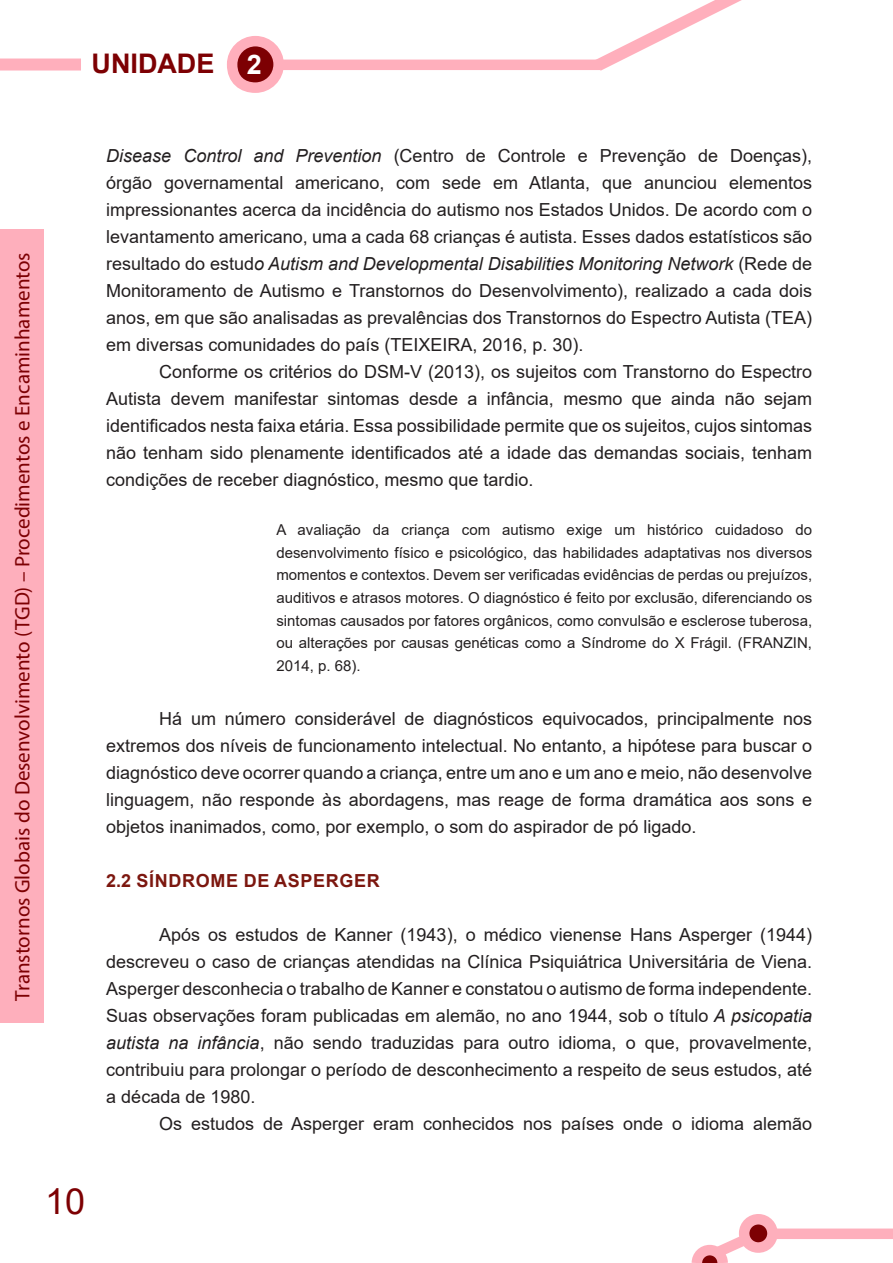
<style>
.page{position:relative;width:893px;height:1263px;background:#fff}
.page>*{position:absolute;margin:0;border:0;box-sizing:border-box;transform-origin:0 0}
.t1{font:36px "Arial";color:#7d0003}
.t2{font:700 27px "Arial";color:#7d0003}
.t3{font:21px "Myriad Pro";color:#7d0003}
.t4{font:18px/27px "Arial";color:#231f20;text-align:justify}
.t5{font:700 18px "Arial";letter-spacing:.035em;color:#7c170f}
.t6{font:15px/22.5px "Arial";color:#231f20;text-align:justify}
.s1{color:#fff}
.s2{font-style:italic}
</style>
<div class="page">
<div style="left:280px;top:60px;width:320px;height:10px;background:#ffafbc"></div>
<svg style="left:582px;top:0;width:160px;height:71px"></svg>
<div style="left:773px;top:1228px;width:120px;height:11px;background:#feafbc"></div>
<svg style="left:232px;top:43px;width:47px;height:46px"></svg>
<div style="left:0;top:229px;width:44px;height:794px;background:#feafbc"></div>
<svg style="left:744px;top:1219px;width:29px;height:29px"></svg>
<div style="left:739px;top:1214px;width:39px;height:39px;border:10px solid #feafbc;border-radius:50%"></div>
<svg style="left:691px;top:1225px;width:69px;height:38px"></svg>
<div style="left:0;top:59px;width:81px;height:12px;background:#ffafbc"></div>
<div style="left:227px;top:36px;width:57px;height:57px;border:10px solid #ffafbc;border-radius:50%"></div>
<h2 class="t2" style="left:92px;top:45px;width:172px">UNIDADE <span class="s1">2</span></h2>
<p class="t3" style="left:9px;top:1001px;width:750px;rotate:-90deg">Transtornos Globais do Desenvolvimento (TGD) – Procedimentos e Encaminhamentos</p>
<h1 class="t1" style="left:45px;top:1176px;width:42px">10</h1>
<p class="t4" style="left:106px;top:142px;width:707px"><span class="s2">Disease Control and Prevention</span> (Centro de Controle e Prevenção de Doenças), órgão governamental americano, com sede em Atlanta, que anunciou elementos impressionantes acerca da incidência do autismo nos Estados Unidos. De acordo com o levantamento americano, uma a cada 68 crianças é autista. Esses dados estatísticos são resultado do estud<span class="s2">o Autism and Developmental Disabilities Monitoring Network</span> (Rede de Monitoramento de Autismo e Transtornos do Desenvolvimento), realizado a cada dois anos, em que são analisadas as prevalências dos Transtornos do Espectro Autista (TEA) em diversas comunidades do país (TEIXEIRA, 2016, p. 30).</p>
<p class="t4" style="left:106px;top:358px;width:707px;text-indent:53px">Conforme os critérios do DSM-V (2013), os sujeitos com Transtorno do Espectro Autista devem manifestar sintomas desde a infância, mesmo que ainda não sejam identificados nesta faixa etária. Essa possibilidade permite que os sujeitos, cujos sintomas não tenham sido plenamente identificados até a idade das demandas sociais, tenham condições de receber diagnóstico, mesmo que tardio.</p>
<p class="t6" style="left:276px;top:519px;width:537px">A avaliação da criança com autismo exige um histórico cuidadoso do desenvolvimento físico e psicológico, das habilidades adaptativas nos diversos momentos e contextos. Devem ser verificadas evidências de perdas ou prejuízos, auditivos e atrasos motores. O diagnóstico é feito por exclusão, diferenciando os sintomas causados por fatores orgânicos, como convulsão e esclerose tuberosa, ou alterações por causas genéticas como a Síndrome do X Frágil. (FRANZIN, 2014, p. 68).</p>
<p class="t4" style="left:106px;top:704px;width:707px;text-indent:53px">Há um número considerável de diagnósticos equivocados, principalmente nos extremos dos níveis de funcionamento intelectual. No entanto, a hipótese para buscar o diagnóstico deve ocorrer quando a criança, entre um ano e um ano e meio, não desenvolve linguagem, não responde às abordagens, mas reage de forma dramática aos sons e objetos inanimados, como, por exemplo, o som do aspirador de pó ligado.</p>
<p class="t5" style="left:106px;top:867px;width:275px">2.2 SÍNDROME DE ASPERGER</p>
<p class="t4" style="left:106px;top:920px;width:707px;text-indent:53px">Após os estudos de Kanner (1943), o médico vienense Hans Asperger (1944) descreveu o caso de crianças atendidas na Clínica Psiquiátrica Universitária de Viena.<br>Asperger desconhecia o trabalho de Kanner e constatou o autismo de forma independente.<br>Suas observações foram publicadas em alemão, no ano 1944, sob o título <span class="s2">A psicopatia autista na infância</span>, não sendo traduzidas para outro idioma, o que, provavelmente, contribuiu para prolongar o período de desconhecimento a respeito de seus estudos, até a década de 1980.</p>
<p class="t4" style="left:159px;top:1109px;width:654px">Os estudos de Asperger eram conhecidos nos países onde o idioma alemão</p>
</div>
